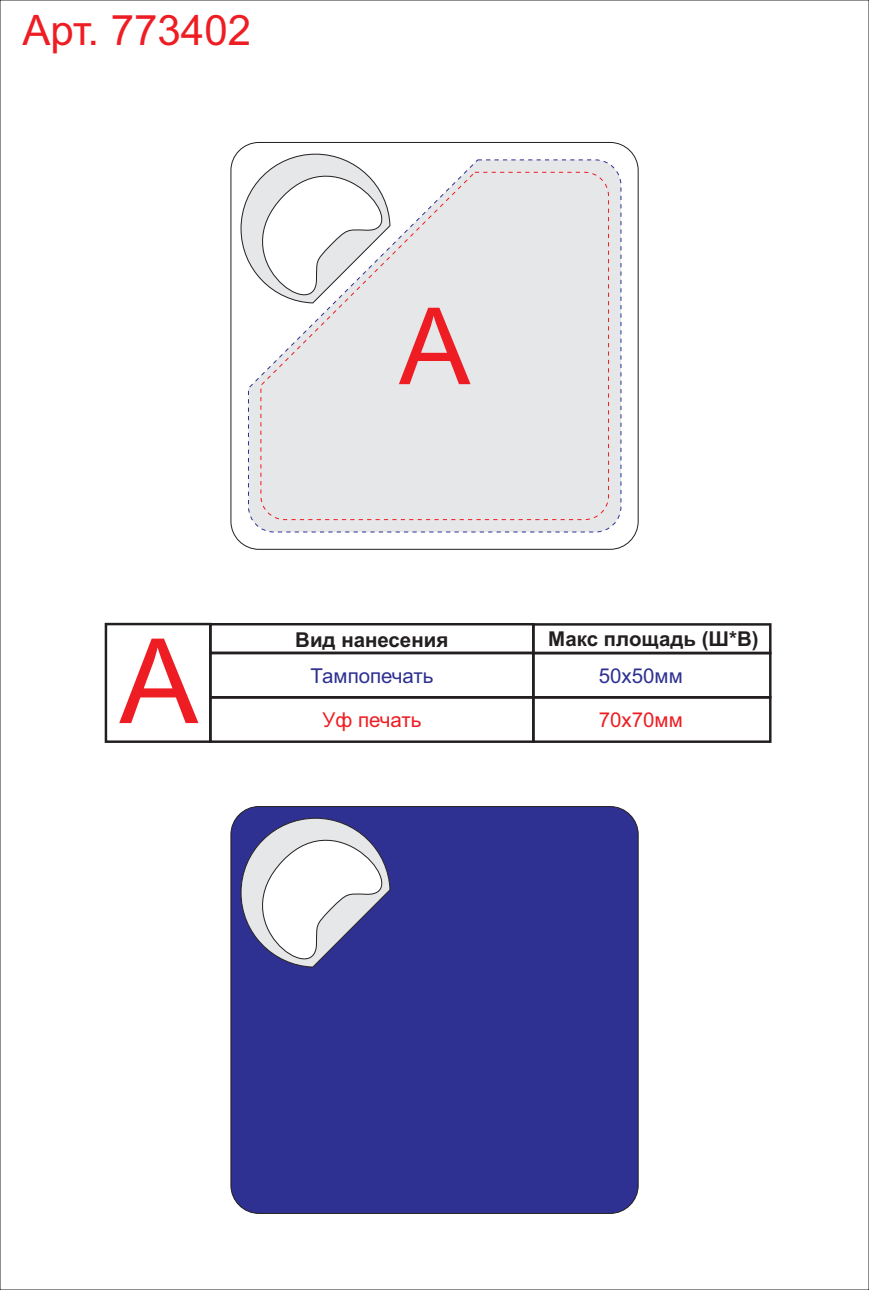
<style>
.page{position:relative;width:869px;height:1290px;background:#fff}
.page>*{position:absolute;margin:0;border:0;box-sizing:border-box;transform-origin:0 0}
.t1{font:117.95px "Arial";color:#ee1d23}
.t2{font:106.75px "Arial";color:#ee1d23}
.t3{font:42px "Arial";color:#ee1d23}
.t4{font:700 20.47px "Arial";color:#231f20}
.t5{font:20.47px "Arial";color:#2e3092}
.t6{font:20.47px "Arial";color:#ee1d23}
</style>
<div class="page">
<div style="left:230px;top:142px;width:408px;height:408px;background:#fff;border:1px solid #231f20;border-radius:28px"></div>
<div style="left:230px;top:806px;width:408px;height:408px;background:#2f3192;border:1px solid #231f20;border-radius:28px"></div>
<svg style="left:248px;top:159px;width:373px;height:374px;fill:#e6e7e9"></svg>
<div style="left:260px;top:171px;width:349px;height:350px;background:#e6e7e9"></div>
<div style="left:209px;top:623px;width:325px;height:31px;border:2px solid #231f20"></div>
<div style="left:209px;top:652px;width:325px;height:46px;border:2px solid #231f20"></div>
<div style="left:209px;top:696px;width:325px;height:47px;border:2px solid #231f20"></div>
<div style="left:532px;top:623px;width:239px;height:31px;border:2px solid #231f20"></div>
<div style="left:532px;top:652px;width:239px;height:46px;border:2px solid #231f20"></div>
<div style="left:532px;top:696px;width:239px;height:47px;border:2px solid #231f20"></div>
<div style="left:105px;top:623px;width:106px;height:120px;border:2px solid #231f20"></div>
<svg style="left:230px;top:142px;width:184px;height:182px"></svg>
<svg style="left:230px;top:806px;width:184px;height:182px"></svg>
<h3 class="t3" style="left:22px;top:14px;width:230px">Арт. 773402</h3>
<h2 class="t2" style="left:399px;top:306px;width:73px">А</h2>
<h1 class="t1" style="left:119px;top:637px;width:80px">А</h1>
<p class="t4" style="left:295px;top:632px;width:154px">Вид нанесения</p>
<p class="t4" style="left:547px;top:631px;width:212px">Макс площадь (Ш*В)</p>
<p class="t5" style="left:598px;top:668px;width:85px">50х50мм</p>
<p class="t6" style="left:598px;top:712px;width:85px">70х70мм</p>
<p class="t5" style="left:310px;top:668px;width:124px">Тампопечать</p>
<p class="t6" style="left:322px;top:712px;width:100px">Уф печать</p>
</div>
